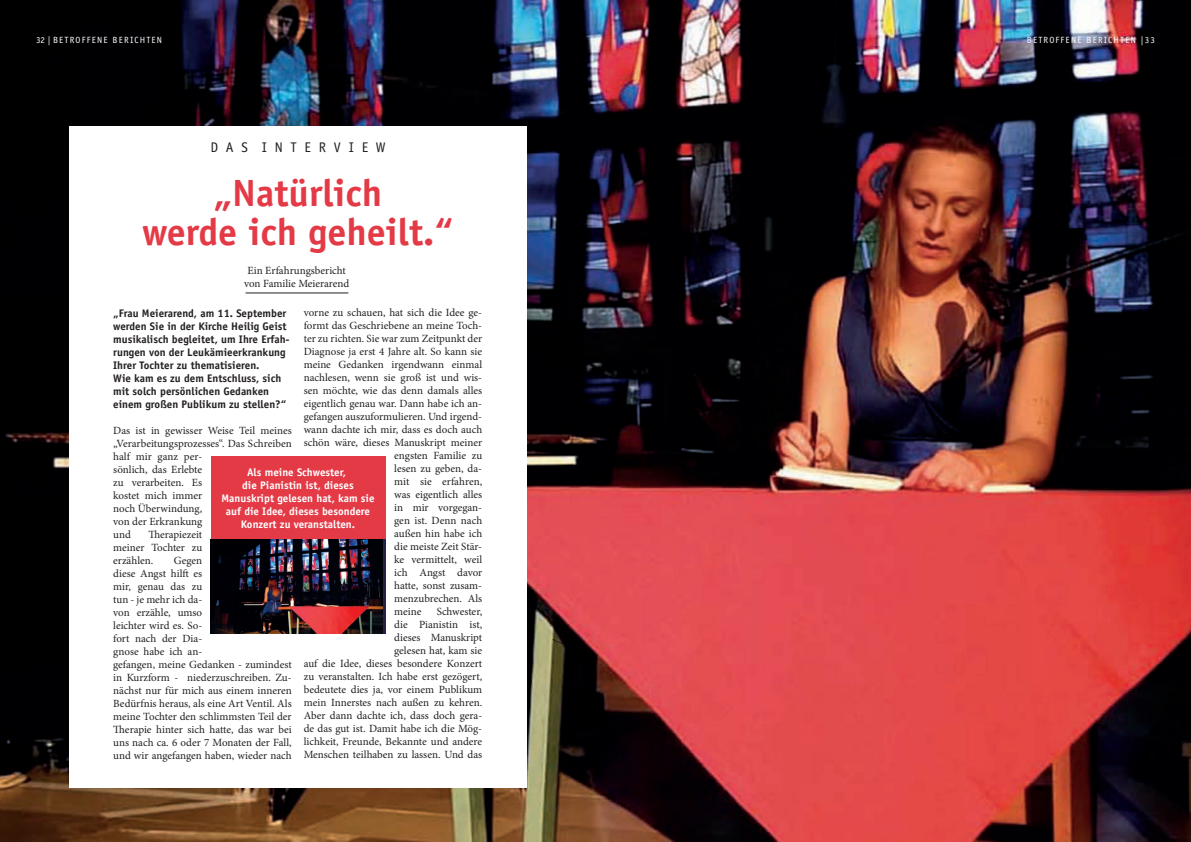
<style>
.page{position:relative;width:1191px;height:842px;background:#fff}
.page>*{position:absolute;margin:0;border:0;box-sizing:border-box;transform-origin:0 0}
.t1{font:700 38px/39px "Officina Sans";color:#e33a46;text-align:center}
.t2{font:14px "Officina Sans";color:#231f20}
.t3{font:11px/13px "Minion Pro";color:#231f20}
.t4{font:700 11px/13px "Officina Sans";color:#231f20}
.t5{font:700 11px/13px "Officina Sans";color:#fff;text-align:center}
.t6{font:9px "Officina Sans";letter-spacing:.13em;color:#fff}
</style>
<div class="page">
<img style="left:0;top:0;width:1191px;height:842px">
<div style="left:69px;top:126px;width:457px;height:662px;background:#fff"></div>
<div style="left:211px;top:456px;width:175px;height:84px;background:#e33a46"></div>
<img style="left:211px;top:539px;width:172px;height:95px">
<svg style="left:552px;top:639px;width:11px;height:6px"></svg>
<hr style="left:245px;top:293px;width:103px;height:1px;background:#231f20">
<p class="t6" style="left:36px;top:34px;width:127px">32 | BETROFFENE BERICHTEN</p>
<p class="t2" style="left:210px;top:139px;width:177px">D A S I N T E R V I E W</p>
<h1 class="t1" style="left:142px;top:173px;width:313px">„Natürlich<br>werde ich geheilt.“</h1>
<p class="t3" style="left:244px;top:264px;width:107px;text-align:center">Ein Erfahrungsbericht von Familie Meierarend</p>
<p class="t4" style="left:113px;top:306px;width:178px">„Frau Meierarend, am 11. September werden Sie in der Kirche Heilig Geist musikalisch begleitet, um Ihre Erfah&shy;rungen von der Leukämieerkrankung Ihrer Tochter zu thematisieren.<br>Wie kam es zu dem Entschluss, sich mit solch persönlichen Gedanken einem großen Publikum zu stellen?“</p>
<p class="t3" style="left:113px;top:424px;width:180px">Das ist in gewisser Weise Teil meines „Verarbeitungsprozesses“. Das Schreiben half mir ganz per-<br>sönlich, das Erlebte<br>zu verarbeiten. Es<br>kostet mich immer<br>noch Überwindung,<br>von der Erkrankung<br>und</p>
<p class="t3" style="left:304px;top:306px;width:180px">vorne zu schauen, hat sich die Idee ge-</p>
<p class="t3" style="left:304px;top:319px;width:180px">formt das Geschriebene an meine Toch-</p>
<p class="t3" style="left:304px;top:332px;width:180px">ter zu richten. Sie war zum Zeitpunkt der</p>
<p class="t3" style="left:304px;top:345px;width:180px">Diagnose ja erst 4 Jahre alt. So kann sie</p>
<p class="t3" style="left:304px;top:358px;width:180px">meine Gedanken irgendwann einmal</p>
<p class="t3" style="left:304px;top:371px;width:180px">nachlesen, wenn sie groß ist und wis-</p>
<p class="t3" style="left:304px;top:384px;width:180px">sen möchte, wie das denn damals alles</p>
<p class="t3" style="left:304px;top:397px;width:180px">eigentlich genau war. Dann habe ich an-</p>
<p class="t3" style="left:304px;top:410px;width:180px">gefangen auszuformulieren. Und irgend-</p>
<p class="t3" style="left:304px;top:423px;width:180px">wann dachte ich mir, dass es doch auch</p>
<p class="t3" style="left:304px;top:436px;width:180px">schön wäre, dieses Manuskript meiner</p>
<p class="t3" style="left:394px;top:449px;width:89px">engsten Familie zu</p>
<p class="t3" style="left:394px;top:462px;width:89px">lesen zu geben, da-</p>
<p class="t3" style="left:394px;top:475px;width:89px">mit sie erfahren,</p>
<p class="t3" style="left:394px;top:488px;width:89px">was eigentlich alles</p>
<p class="t3" style="left:394px;top:501px;width:89px">in mir vorgegan-</p>
<p class="t3" style="left:394px;top:514px;width:89px">gen ist. Denn nach</p>
<p class="t3" style="left:394px;top:527px;width:89px">außen hin habe ich</p>
<p class="t3" style="left:394px;top:540px;width:89px">die meiste Zeit Stär-</p>
<p class="t3" style="left:394px;top:553px;width:89px">ke vermittelt, weil</p>
<p class="t3" style="left:394px;top:566px;width:89px">ich Angst davor</p>
<p class="t3" style="left:394px;top:579px;width:89px">hatte, sonst zusam-</p>
<p class="t3" style="left:394px;top:592px;width:89px">menzubrechen. Als</p>
<p class="t3" style="left:394px;top:605px;width:29px">meine</p>
<p class="t5" style="left:221px;top:465px;width:154px">Als meine Schwester,<br>die Pianistin ist, dieses<br>Manuskript gelesen hat, kam sie auf die Idee, dieses besondere<br>Konzert zu veranstalten.</p>
<p class="t3" style="left:113px;top:528px;width:91px;text-align:justify;text-indent:35px">Therapiezeit meiner Tochter zu erzählen.</p>
<p class="t3" style="left:113px;top:554px;width:180px;text-indent:61px">Gegen<br>diese Angst hilft es<br>mir, genau das zu<br>tun - je mehr ich da-<br>von erzähle, umso<br>leichter wird es. So-<br>fort nach der Dia-<br>gnose habe ich an-<br>gefangen, meine Gedanken - zumindest in Kurzform - niederzuschreiben. Zu&shy;nächst nur für mich aus einem inneren<br>Bedürfnis heraus, als eine Art Ventil. Als meine Tochter den schlimmsten Teil der<br>Therapie hinter sich hatte, das war bei uns nach ca. 6 oder 7 Monaten der Fall, und wir angefangen haben, wieder nach</p>
<p class="t3" style="left:304px;top:605px;width:180px;text-align:right">Schwester,<br>die Pianistin ist,<br>dieses Manuskript<br>gelesen hat, kam sie<br>auf die Idee, dieses besondere Konzert zu veranstalten. Ich habe erst gezögert, bedeutete dies ja, vor einem Publikum mein Innerstes nach außen zu kehren.<br>Aber dann dachte ich, dass doch gera&shy;de das gut ist. Damit habe ich die Mög&shy;lichkeit, Freunde, Bekannte und andere<br>Menschen teilhaben zu lassen. Und das</p>
<p class="t6" style="left:1027px;top:34px;width:129px">BETROFFENE BERICHTEN |33</p>
</div>
